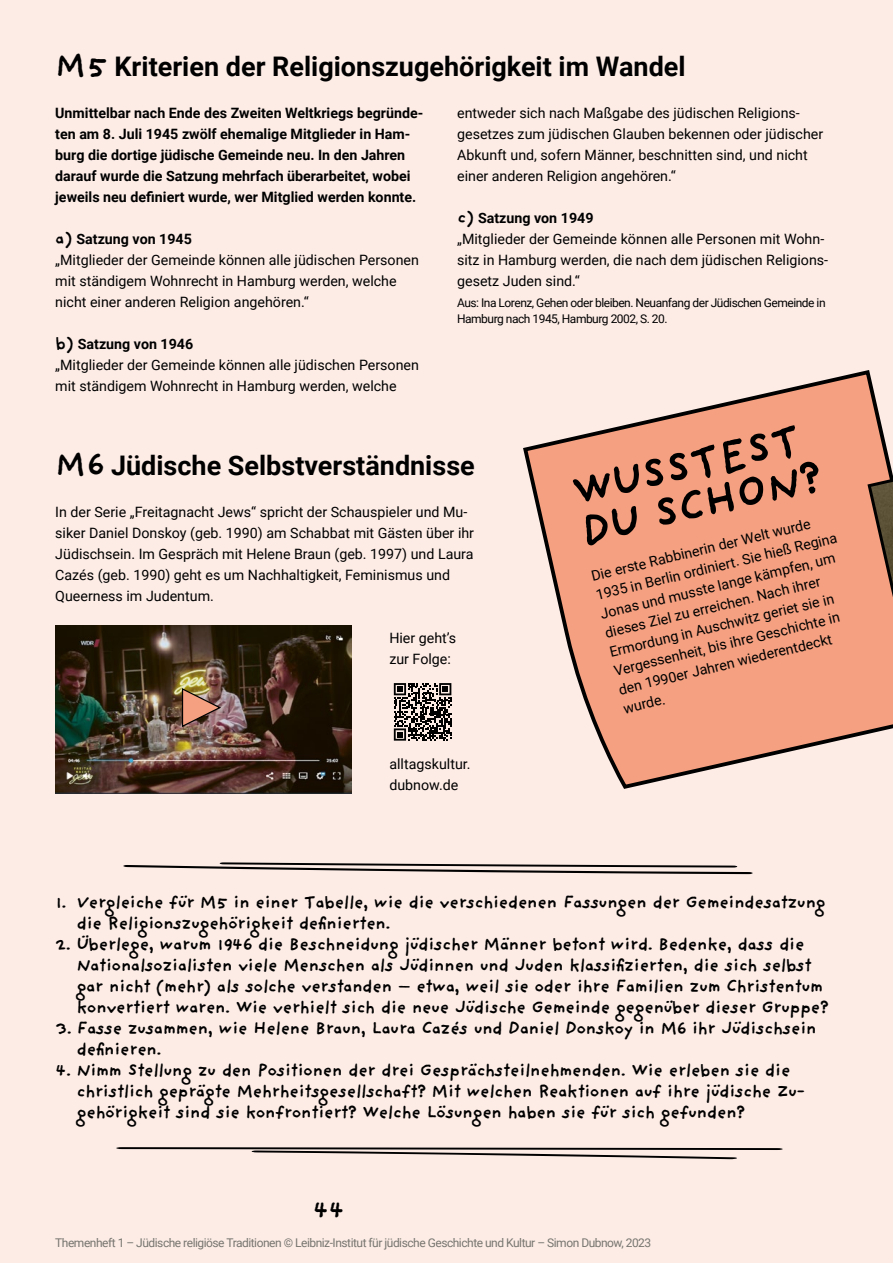
<style>
.page{position:relative;width:893px;height:1263px;background:#fdece6}
.page>*{position:absolute;margin:0;border:0;box-sizing:border-box;transform-origin:0 0}
.t1{font:700 45px/40.5px "Providence Sans";color:#000}
.t2{font:700 27px "Roboto";color:#000}
.t3{font:700 25.5px "Providence Sans";color:#000}
.t4{font:700 18px/21px "Providence Sans";letter-spacing:-.04em;color:#000}
.t5{font:14.25px/21px "Roboto";color:#000}
.t6{font:700 14.25px/21px "Roboto";color:#000}
.t7{font:12px "Roboto";letter-spacing:-.04em;color:#77756f}
.t8{font:12px/16.5px "Roboto";letter-spacing:-.04em;color:#000}
.s1{font-family:"Providence Sans";font-size:33px}
.s2{font-family:"Providence Sans";font-weight:700;font-size:18px}
.s3{font-weight:700}
</style>
<div class="page">
<img style="left:55px;top:625px;width:296px;height:169px">
<svg style="left:181px;top:687px;width:40px;height:41px;background:#aa7962"></svg>
<svg style="left:123px;top:862px;width:630px;height:12px"></svg>
<svg style="left:116px;top:1147px;width:667px;height:12px"></svg>
<svg style="left:523px;top:370px;width:370px;height:419px"></svg>
<svg style="left:866px;top:438px;width:27px;height:244px;background:#c6866b"></svg>
<svg style="left:394px;top:683px;width:57px;height:58px"></svg>
<h2 class="t2" style="left:55px;top:48px;width:632px"><span class="s1">M 5</span> Kriterien der Religionszugehörigkeit im Wandel</h2>
<p class="t6" style="left:55px;top:102px;width:370px">Unmittelbar nach Ende des Zweiten Weltkriegs begründe&shy;ten am 8. Juli 1945 zwölf ehemalige Mitglieder in Ham&shy;burg die dortige jüdische Gemeinde neu. In den Jahren darauf wurde die Satzung mehrfach überarbeitet, wobei jeweils neu definiert wurde, wer Mitglied werden konnte.</p>
<p class="t5" style="left:55px;top:228px;width:365px"><span class="s2">a)</span> <span class="s3">Satzung von 1945<br></span>„Mitglieder der Gemeinde können alle jüdischen Personen mit ständigem Wohnrecht in Hamburg werden, welche nicht einer anderen Religion angehören.“</p>
<p class="t5" style="left:55px;top:333px;width:365px"><span class="s2">b)</span> <span class="s3">Satzung von 1946<br></span>„Mitglieder der Gemeinde können alle jüdischen Personen mit ständigem Wohnrecht in Hamburg werden, welche</p>
<p class="t5" style="left:457px;top:102px;width:368px">entweder sich nach Maßgabe des jüdischen Religions&shy;gesetzes zum jüdischen Glauben bekennen oder jüdischer Abkunft und, sofern Männer, beschnitten sind, und nicht einer anderen Religion angehören.“</p>
<p class="t5" style="left:457px;top:207px;width:373px"><span class="s2">c)</span> <span class="s3">Satzung von 1949<br></span>„Mitglieder der Gemeinde können alle Personen mit Wohn&shy;sitz in Hamburg werden, die nach dem jüdischen Religions&shy;gesetz Juden sind.“</p>
<p class="t8" style="left:457px;top:294px;width:370px">Aus: Ina Lorenz, Gehen oder bleiben. Neuanfang der Jüdischen Gemeinde in<br>Hamburg nach 1945, Hamburg 2002, S. 20.</p>
<h2 class="t2" style="left:55px;top:447px;width:421px"><span class="s1">M 6</span> Jüdische Selbstverständnisse</h2>
<p class="t5" style="left:55px;top:501px;width:420px">In der Serie „Freitagnacht Jews“ spricht der Schauspieler und Mu&shy;siker Daniel Donskoy (geb. 1990) am Schabbat mit Gästen über ihr Jüdischsein. Im Gespräch mit Helene Braun (geb. 1997) und Laura Cazés (geb. 1990) geht es um Nachhaltigkeit, Feminismus und Queerness im Judentum.</p>
<p class="t5" style="left:389px;top:627px;width:68px">Hier geht’s zur Folge:</p>
<p class="t5" style="left:389px;top:753px;width:83px">alltagskultur. dubnow.de</p>
<h1 class="t1" style="left:567px;top:474px;width:249px;rotate:-14deg">Wusstest<br>Du schon?</h1>
<p class="t5" style="left:589px;top:565px;width:249px;line-height:19.6px;rotate:-13deg">Die erste Rabbinerin der Welt wurde 1935 in Berlin ordiniert. Sie hieß Regina Jonas und musste lange kämpfen, um dieses Ziel zu erreichen. Nach ihrer Ermordung in Auschwitz geriet sie in Vergessenheit, bis ihre Geschichte in den 1990er Jahren wiederentdeckt wurde.</p>
<p class="t4" style="left:77px;top:891px;width:751px;text-indent:-21px">1. Vergleiche für M5 in einer Tabelle, wie die verschiedenen Fassungen der Gemeindesatzung die Religionszugehörigkeit definierten.</p>
<p class="t4" style="left:77px;top:933px;width:754px;text-indent:-21px">2. Überlege, warum 1946 die Beschneidung jüdischer Männer betont wird. Bedenke, dass die Nationalsozialisten viele Menschen als Jüdinnen und Juden klassifizierten, die sich selbst gar nicht (mehr) als solche verstanden – etwa, weil sie oder ihre Familien zum Christentum konvertiert waren. Wie verhielt sich die neue Jüdische Gemeinde gegenüber dieser Gruppe?</p>
<p class="t4" style="left:77px;top:1017px;width:742px;text-indent:-21px">3. Fasse zusammen, wie H elene Braun, Laura Cazés und Daniel Donskoy in M6 ihr Jüdischsein definieren.</p>
<p class="t4" style="left:77px;top:1059px;width:728px;text-indent:-21px">4. Nimm Stellung zu den Positionen der drei Gesprächsteilnehmenden. Wie erleben sie die christlich geprägte Mehrheitsgesellschaft? M it welchen Reaktionen auf ihre jüdische Zu&shy;gehörigkeit sind sie konfrontiert? Welche Lösungen haben sie für sich gefunden?</p>
<h3 class="t3" style="left:313px;top:1194px;width:34px">44</h3>
<p class="t7" style="left:55px;top:1234px;width:597px">Themenheft 1 – Jüdische religiöse Traditionen © Leibniz-Institut für jüdische Geschichte und Kultur – Simon Dubnow, 2023</p>
</div>
